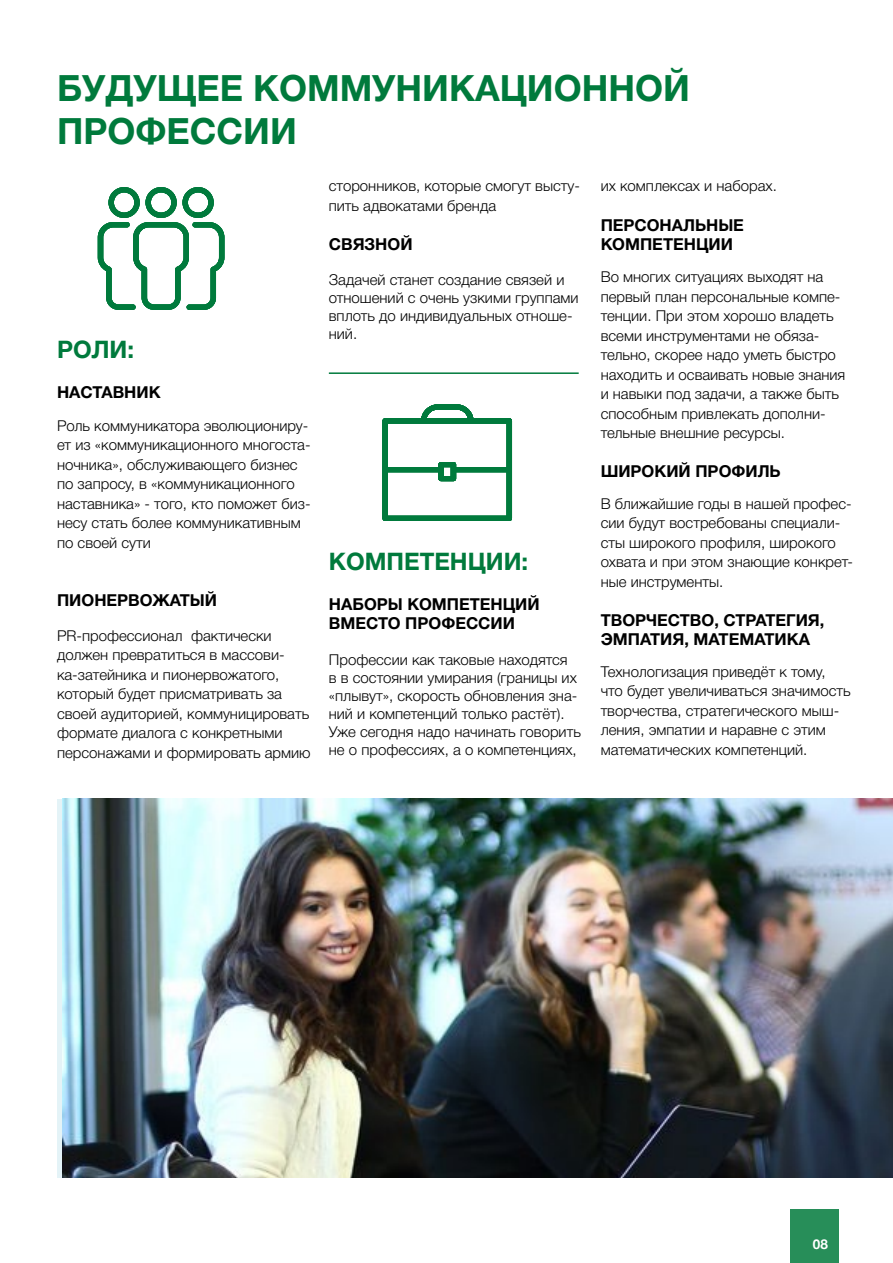
<style>
.page{position:relative;width:893px;height:1263px;background:#fff}
.page>*{position:absolute;margin:0;border:0;box-sizing:border-box;transform-origin:0 0}
.t1{font:700 36px/43.2px "Helvetica Neue";color:#007a3c}
.t2{font:700 24px "Helvetica Neue";color:#007a3c}
.t3{font:700 16.5px/19.8px "Helvetica Neue Cyr";color:#000}
.t4{font:300 15px/19.5px "Helvetica Neue Cyr";color:#000}
.t5{font:700 13.5px "Helvetica Neue";color:#fff}
</style>
<div class="page">
<div style="left:790px;top:1209px;width:48px;height:54px;background:#278e59"></div>
<img style="left:63px;top:799px;width:830px;height:378px">
<svg style="left:383px;top:404px;width:129px;height:117px"></svg>
<hr style="left:329px;top:372px;width:250px;height:2px;background:#007a3c">
<svg style="left:98px;top:187px;width:126px;height:123px"></svg>
<h1 class="t1" style="left:57px;top:65px;width:634px">БУДУЩЕЕ КОММУНИКАЦИОННОЙ<br>ПРОФЕССИИ</h1>
<h2 class="t2" style="left:57px;top:335px;width:79px">РОЛИ:</h2>
<p class="t3" style="left:57px;top:382px;width:105px">НАСТАВНИК</p>
<p class="t4" style="left:57px;top:416px;width:255px">Роль коммуникатора эволюциониру&shy;ет из «коммуникационного многоста&shy;ночника», обслуживающего бизнес по запросу, в «коммуникационного наставника» - того, кто поможет биз&shy;несу стать более коммуникативным по своей сути</p>
<p class="t3" style="left:57px;top:590px;width:162px">ПИОНЕРВОЖАТЫЙ</p>
<p class="t4" style="left:57px;top:626px;width:255px">PR-профессионал фактически должен превратиться в массови&shy;ка-затейника и пионервожатого, который будет присматривать за своей аудиторией, коммуницировать формате диалога с конкретными персонажами и формировать армию</p>
<p class="t4" style="left:329px;top:176px;width:253px">сторонников, которые смогут высту&shy;пить адвокатами бренда</p>
<p class="t3" style="left:329px;top:235px;width:85px">СВЯЗНОЙ</p>
<p class="t4" style="left:329px;top:271px;width:251px;line-height:18px">Задачей станет создание связей и отношений с очень узкими группами вплоть до индивидуальных отноше&shy;ний.</p>
<h2 class="t2" style="left:329px;top:547px;width:201px">КОМПЕТЕНЦИИ:</h2>
<p class="t3" style="left:329px;top:594px;width:212px">НАБОРЫ КОМПЕТЕНЦИЙ<br>ВМЕСТО ПРОФЕССИИ</p>
<p class="t4" style="left:329px;top:651px;width:253px;line-height:18px">Профессии как таковые находятся<br>в в состоянии умирания (границы их «плывут», скорость обновления зна&shy;ний и компетенций только растёт).<br>Уже сегодня надо начинать говорить не о профессиях, а о компетенциях,</p>
<p class="t4" style="left:601px;top:176px;width:178px">их комплексах и наборах.</p>
<p class="t3" style="left:601px;top:215px;width:145px">ПЕРСОНАЛЬНЫЕ<br>КОМПЕТЕНЦИИ</p>
<p class="t4" style="left:601px;top:267px;width:246px">Во многих ситуациях выходят на первый план персональные компе&shy;тенции. При этом хорошо владеть всеми инструментами не обяза&shy;тельно, скорее надо уметь быстро находить и осваивать новые знания и навыки под задачи, а также быть способным привлекать дополни&shy;тельные внешние ресурсы.</p>
<p class="t3" style="left:601px;top:462px;width:181px">ШИРОКИЙ ПРОФИЛЬ</p>
<p class="t4" style="left:601px;top:494px;width:254px">В ближайшие годы в нашей профес&shy;сии будут востребованы специали&shy;сты широкого профиля, широкого охвата и при этом знающие конкрет&shy;ные инструменты.</p>
<p class="t3" style="left:601px;top:610px;width:225px">ТВОРЧЕСТВО, СТРАТЕГИЯ,<br>ЭМПАТИЯ, МАТЕМАТИКА</p>
<p class="t4" style="left:601px;top:662px;width:251px">Технологизация приведёт к тому, что будет увеличиваться значимость творчества, стратегического мыш&shy;ления, эмпатии и наравне с этим математических компетенций.</p>
<p class="t5" style="left:813px;top:1236px;width:17px">08</p>
</div>
